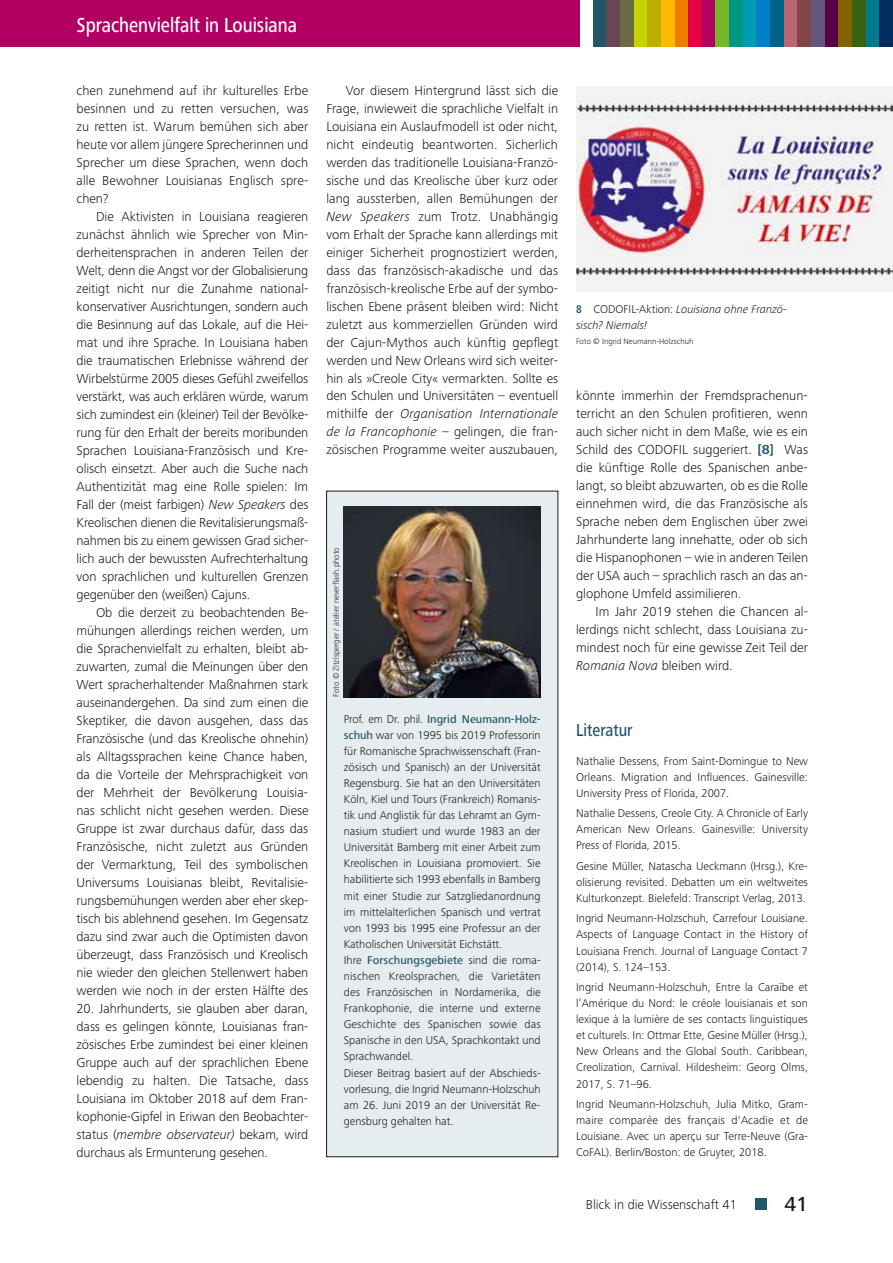
<style>
.page{position:relative;width:893px;height:1263px;background:#fff}
.page>*{position:absolute;margin:0;border:0;box-sizing:border-box;transform-origin:0 0}
.t1{font:500 21px "Frutiger Next LTW1 G";color:#fff;scale:.85 1}
.t2{font:500 21px "Frutiger Next LTW1 G";color:#1a1a18}
.t3{font:500 18px "Frutiger Next LTW1 G";color:#225669;scale:.85 1}
.t4{font:300 13.5px/18px "Frutiger Next LTW1 G";color:#1a1a18;text-align:justify}
.t5{font:300 11.7px/16px "Frutiger Next LTW1 G";color:#1a1a18;text-align:justify}
.t6{font:italic 300 11.7px/16px "Frutiger Next LTW1 G";color:#1a1a18}
.t7{font:300 8.25px "Frutiger Next LTW1 G";color:#1a1a18}
.s1{font-style:italic}
.s2{font-weight:500;color:#225669}
.s3{font-family:"Frutiger Next Pro";font-weight:700;font-style:normal;font-stretch:condensed;color:#225669}
.s4{font-style:normal}
.s5{font-family:"Frutiger Next Pro";font-weight:700;color:#225669}
</style>
<div class="page">
<div style="left:755px;top:1198px;width:11px;height:11px;background:#225669"></div>
<div style="left:593px;top:0;width:13px;height:47px;background:#225669"></div>
<div style="left:606px;top:0;width:14px;height:47px;background:#6a4555"></div>
<div style="left:620px;top:0;width:14px;height:47px;background:#6e6a44"></div>
<div style="left:634px;top:0;width:13px;height:47px;background:#c7d300"></div>
<div style="left:647px;top:0;width:14px;height:47px;background:#bdad00"></div>
<div style="left:661px;top:0;width:14px;height:47px;background:#fbba00"></div>
<div style="left:675px;top:0;width:13px;height:47px;background:#ef7c00"></div>
<div style="left:688px;top:0;width:14px;height:47px;background:#e40045"></div>
<div style="left:702px;top:0;width:14px;height:47px;background:#b10061"></div>
<div style="left:716px;top:0;width:13px;height:47px;background:#76b828"></div>
<div style="left:729px;top:0;width:14px;height:47px;background:#009881"></div>
<div style="left:743px;top:0;width:14px;height:47px;background:#009bb4"></div>
<div style="left:757px;top:0;width:13px;height:47px;background:#0080c8"></div>
<div style="left:770px;top:0;width:14px;height:47px;background:#00618a"></div>
<div style="left:784px;top:0;width:13px;height:47px;background:#b96770"></div>
<div style="left:797px;top:0;width:14px;height:47px;background:#80454b"></div>
<div style="left:811px;top:0;width:14px;height:47px;background:#62567d"></div>
<div style="left:825px;top:0;width:13px;height:47px;background:#580247"></div>
<div style="left:838px;top:0;width:14px;height:47px;background:#826300"></div>
<div style="left:852px;top:0;width:14px;height:47px;background:#3a6311"></div>
<div style="left:866px;top:0;width:13px;height:47px;background:#007a8c"></div>
<div style="left:879px;top:0;width:14px;height:47px;background:#002d5b"></div>
<div style="left:0;top:0;width:579px;height:47px;background:#b10061"></div>
<img style="left:576px;top:86px;width:317px;height:206px">
<div style="left:327px;top:491px;width:231px;height:666px;background:#e6edf1"></div>
<div style="left:326px;top:491px;width:232px;height:666px;border:1px solid #1a1a18"></div>
<img style="left:344px;top:506px;width:197px;height:191px">
<h1 class="t1" style="left:77px;top:13px;width:261px">Sprachenvielfalt in Louisiana</h1>
<h1 class="t1" style="left:77px;top:13px;width:37px">????</h1>
<p class="t4" style="left:77px;top:81px;width:233px">chen zunehmend auf ihr kulturelles Erbe besinnen und zu retten versuchen, was zu retten ist. Warum bemühen sich aber heute vor allem jüngere Sprecherinnen und Sprecher um diese Sprachen, wenn doch alle Bewohner Louisianas Englisch spre&shy;chen?</p>
<p class="t4" style="left:77px;top:207px;width:233px;text-indent:19px">Die Aktivisten in Louisiana reagieren zunächst ähnlich wie Sprecher von Min&shy;derheitensprachen in anderen Teilen der Welt, denn die Angst vor der Globalisierung zeitigt nicht nur die Zunahme national&shy;konservativer Ausrichtungen, sondern auch die Besinnung auf das Lokale, auf die Hei&shy;mat und ihre Sprache. In Louisiana haben die traumatischen Erlebnisse während der Wirbelstürme 2005 dieses Gefühl zweifellos verstärkt, was auch erklären würde, warum sich zumindest ein (kleiner) Teil der Bevölke&shy;rung für den Erhalt der bereits moribunden Sprachen Louisiana-Französisch und Kre&shy;olisch einsetzt. Aber auch die Suche nach Authentizität mag eine Rolle spielen: Im Fall der (meist farbigen) <span class="s1">New Speakers</span> des Kreolischen dienen die Revitalisierungsmaß&shy;nahmen bis zu einem gewissen Grad sicher&shy;lich auch der bewussten Aufrechterhaltung von sprachlichen und kulturellen Grenzen gegenüber den (weißen) Cajuns.</p>
<p class="t4" style="left:77px;top:603px;width:233px;text-indent:19px">Ob die derzeit zu beobachtenden Be&shy;mühungen allerdings reichen werden, um die Sprachenvielfalt zu erhalten, bleibt ab&shy;zuwarten, zumal die Meinungen über den Wert spracherhaltender Maßnahmen stark auseinandergehen. Da sind zum einen die Skeptiker, die davon ausgehen, dass das Französische (und das Kreolische ohnehin) als Alltagssprachen keine Chance haben, da die Vorteile der Mehrsprachigkeit von der Mehrheit der Bevölkerung Louisia&shy;nas schlicht nicht gesehen werden. Diese Gruppe ist zwar durchaus dafür, dass das Französische, nicht zuletzt aus Gründen der Vermarktung, Teil des symbolischen Universums Louisianas bleibt, Revitalisie&shy;rungsbemühungen werden aber eher skep&shy;tisch bis ablehnend gesehen. Im Gegensatz dazu sind zwar auch die Optimisten davon überzeugt, dass Französisch und Kreolisch nie wieder den gleichen Stellenwert haben werden wie noch in der ersten Hälfte des</p>
<p class="t4" style="left:77px;top:999px;width:233px">20. Jahrhunderts, sie glauben aber daran, dass es gelingen könnte, Louisianas fran&shy;zösisches Erbe zumindest bei einer kleinen Gruppe auch auf der sprachlichen Ebene lebendig zu halten. Die Tatsache, dass Louisiana im Oktober 2018 auf dem Fran&shy;kophonie-Gipfel in Eriwan den Beobachter&shy;status (<span class="s1">membre observateur)</span> bekam, wird durchaus als Ermunterung gesehen.</p>
<p class="t4" style="left:326px;top:81px;width:233px;text-indent:19px">Vor diesem Hintergrund lässt sich die Frage, inwieweit die sprachliche Vielfalt in Louisiana ein Auslaufmodell ist oder nicht, nicht eindeutig beantworten. Sicherlich werden das traditionelle Louisiana-Franzö&shy;sische und das Kreolische über kurz oder lang aussterben, allen Bemühungen der <span class="s1">New Speakers</span> zum Trotz. Unabhängig vom Erhalt der Sprache kann allerdings mit einiger Sicherheit prognostiziert werden, dass das französisch-akadische und das französisch-kreolische Erbe auf der symbo&shy;lischen Ebene präsent bleiben wird: Nicht zuletzt aus kommerziellen Gründen wird der Cajun-Mythos auch künftig gepflegt werden und New Orleans wird sich weiter&shy;hin als »Creole City« vermarkten. Sollte es den Schulen und Universitäten – eventuell mithilfe der <span class="s1">Organisation Internationale de la Francophonie</span> – gelingen, die fran&shy;zösischen Programme weiter auszubauen,</p>
<p class="t7" style="left:331px;top:697px;width:151px;rotate:-90deg">Foto © Zitzlsperger / atelier neverflash.photo</p>
<p class="t5" style="left:344px;top:711px;width:198px;text-align:left">Prof. em Dr. phil. <span class="s2">Ingrid Neumann-Holz&shy;schuh</span> war von 1995 bis 2019 Professorin für Romanische Sprachwissenschaft (Fran&shy;zösisch und Spanisch) an der Universität Regensburg. Sie hat an den Universitäten Köln, Kiel und Tours (Frankreich) Romanis&shy;tik und Anglistik für das Lehramt an Gym&shy;nasium studiert und wurde 1983 an der Universität Bamberg mit einer Arbeit zum Kreolischen in Louisiana promoviert. Sie habilitierte sich 1993 ebenfalls in Bamberg mit einer Studie zur Satzgliedanordnung im mittelalterlichen Spanisch und vertrat von 1993 bis 1995 eine Professur an der Katholischen Universität Eichstätt.<br>Ihre <span class="s2">Forschungsgebiete</span> sind die roma&shy;nischen Kreolsprachen, die Varietäten des Französischen in Nordamerika, die Frankophonie, die interne und externe Geschichte des Spanischen sowie das Spanische in den USA, Sprachkontakt und Sprachwandel.<br>Dieser Beitrag basiert auf der Abschieds&shy;vorlesung, die Ingrid Neumann-Holzschuh am 26. Juni 2019 an der Universität Re&shy;gensburg gehalten hat.</p>
<p class="t6" style="left:576px;top:301px;width:212px"><span class="s3">8</span> <span class="s4">CODOFIL-Aktion:</span> Louisiana ohne Franzö&shy;sisch? Niemals!</p>
<p class="t7" style="left:576px;top:336px;width:119px">Foto © Ingrid Neumann-Holzschuh</p>
<p class="t4" style="left:576px;top:387px;width:233px">könnte immerhin der Fremdsprachenun&shy;terricht an den Schulen profitieren, wenn auch sicher nicht in dem Maße, wie es ein Schild des CODOFIL suggeriert. <span class="s5">[8]</span> Was die künftige Rolle des Spanischen anbe&shy;langt, so bleibt abzuwarten, ob es die Rolle einnehmen wird, die das Französische als Sprache neben dem Englischen über zwei Jahrhunderte lang innehatte, oder ob sich die Hispanophonen – wie in anderen Teilen der USA auch – sprachlich rasch an das an&shy;glophone Umfeld assimilieren.</p>
<p class="t4" style="left:576px;top:603px;width:233px;text-indent:19px">Im Jahr 2019 stehen die Chancen al&shy;lerdings nicht schlecht, dass Louisiana zu&shy;mindest noch für eine gewisse Zeit Teil der <span class="s1">Romania Nova</span> bleiben wird.</p>
<h2 class="t3" style="left:576px;top:720px;width:68px">Literatur</h2>
<p class="t5" style="left:576px;top:753px;width:233px">Nathalie Dessens, From Saint-Domingue to New Orleans. Migration and Influences. Gainesville:<br>University Press of Florida, 2007.</p>
<p class="t5" style="left:576px;top:805px;width:233px">Nathalie Dessens, Creole City. A Chronicle of Early American New Orleans. Gainesville: University Press of Florida, 2015.</p>
<p class="t5" style="left:576px;top:858px;width:233px">Gesine Müller, Natascha Ueckmann (Hrsg.), Kre&shy;olisierung revisited. Debatten um ein weltweites Kulturkonzept. Bielefeld: Transcript Verlag, 2013.</p>
<p class="t5" style="left:576px;top:910px;width:233px">Ingrid Neumann-Holzschuh, Carrefour Louisiane.<br>Aspects of Language Contact in the History of Louisiana French. Journal of Language Contact 7 (2014), S. 124–153.</p>
<p class="t5" style="left:576px;top:979px;width:233px">Ingrid Neumann-Holzschuh, Entre la Caraïbe et l’Amérique du Nord: le créole louisianais et son lexique à la lumière de ses contacts linguistiques et culturels. In: Ottmar Ette, Gesine Müller (Hrsg.), New Orleans and the Global South. Caribbean, Creolization, Carnival. Hildesheim: Georg Olms, 2017, S. 71–96.</p>
<p class="t5" style="left:576px;top:1096px;width:233px">Ingrid Neumann-Holzschuh, Julia Mitko, Gram&shy;maire comparée des français d'Acadie et de Louisiane. Avec un aperçu sur Terre-Neuve (Gra-CoFAL). Berlin/Boston: de Gruyter, 2018.</p>
<p class="t4" style="left:586px;top:1195px;width:152px">Blick in die Wissenschaft 41</p>
<h1 class="t2" style="left:784px;top:1192px;width:25px">41</h1>
</div>
